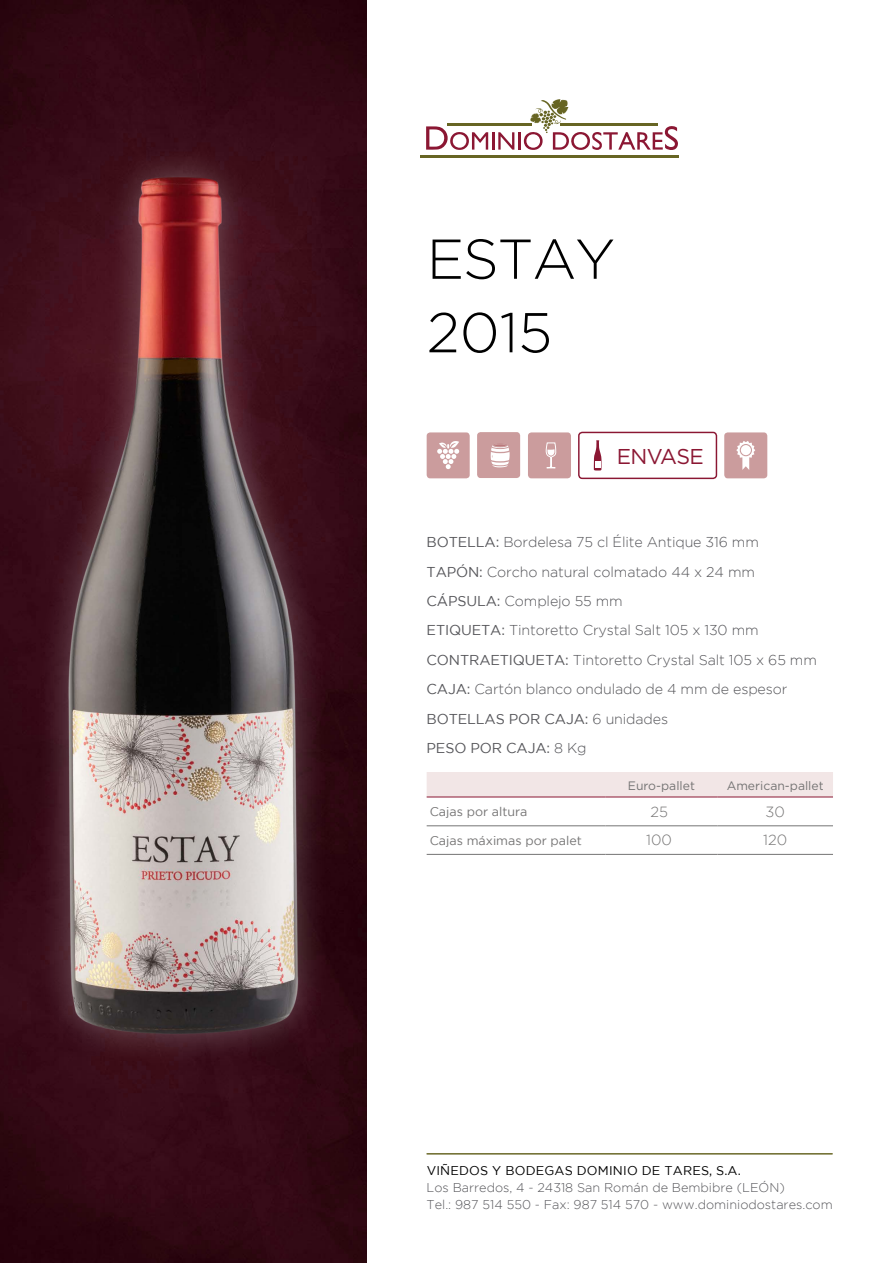
<style>
.page{position:relative;width:893px;height:1263px;background:#fff}
.page>*{position:absolute;margin:0;border:0;box-sizing:border-box;transform-origin:0 0}
.t1{font:300 56.1px/73.5px "Gotham";letter-spacing:-.025em;color:#000}
.t2{font:21.45px "Gotham";letter-spacing:-.025em;color:#8b1733}
.t3{font:300 14.7px "Gotham";color:#757474}
.t4{font:300 14.25px/29.4px "Gotham";letter-spacing:-.01em;color:#56565a}
.t5{font:300 12.75px/17px "Gotham";color:#56565a}
.t6{font:12.75px "Gotham";letter-spacing:.015em;color:#000}
.t7{font:12.45px "Gotham";color:#757474}
.t8{font:12.15px "Gotham";color:#757474}
.s1{font-weight:400}
</style>
<div class="page">
<div style="left:724px;top:432px;width:43px;height:46px;background:#cb9c9d;border-radius:3px"></div>
<div style="left:578px;top:432px;width:139px;height:47px;border:1px solid #8b1733;border-radius:3px"></div>
<div style="left:528px;top:432px;width:43px;height:46px;background:#cb9c9d;border-radius:3px"></div>
<div style="left:427px;top:432px;width:43px;height:46px;background:#cb9c9d;border-radius:3px"></div>
<svg style="left:437px;top:441px;width:22px;height:28px"></svg>
<svg style="left:545px;top:442px;width:12px;height:27px"></svg>
<svg style="left:594px;top:440px;width:8px;height:30px"></svg>
<svg style="left:736px;top:441px;width:19px;height:29px"></svg>
<div style="left:740px;top:444px;width:12px;height:12px;border:1px solid #cb9c9d;border-radius:50%"></div>
<hr style="left:427px;top:1153px;width:405px;height:1px;background:#676523">
<div style="left:477px;top:432px;width:43px;height:46px;background:#cb9c9d;border-radius:3px"></div>
<svg style="left:490px;top:444px;width:20px;height:23px"></svg>
<div style="left:427px;top:772px;width:406px;height:26px;background:#f2e6e6"></div>
<hr style="left:605px;top:797px;width:112px;height:1px;background:#8b1733">
<hr style="left:717px;top:797px;width:116px;height:1px;background:#8b1733">
<hr style="left:427px;top:825px;width:174px;height:1px;background:#757474">
<hr style="left:605px;top:825px;width:112px;height:1px;background:#757474">
<hr style="left:717px;top:825px;width:116px;height:1px;background:#757474">
<hr style="left:427px;top:854px;width:174px;height:1px;background:#757474">
<hr style="left:605px;top:854px;width:112px;height:1px;background:#757474">
<hr style="left:717px;top:854px;width:116px;height:1px;background:#757474">
<svg style="left:426px;top:126px;width:88px;height:24px"></svg>
<hr style="left:518px;top:132px;width:3px;height:18px;background:#8b1733">
<svg style="left:524px;top:99px;width:154px;height:51px"></svg>
<hr style="left:447px;top:124px;width:85px;height:2px;background:#676523">
<hr style="left:560px;top:124px;width:98px;height:2px;background:#676523">
<hr style="left:420px;top:155px;width:259px;height:2px;background:#676523">
<img style="left:0;top:0;width:366px;height:1263px">
<div style="left:34px;top:142px;width:298px;height:926px;background:#fff;opacity:.3"></div>
<img style="left:43px;top:167px;width:267px;height:879px">
<h1 class="t1" style="left:427px;top:221px;width:190px">ESTAY<br>2015</h1>
<h2 class="t2" style="left:617px;top:445px;width:89px">ENVASE</h2>
<p class="t4" style="left:427px;top:527px;width:392px"><span class="s1">BOTELLA:</span> Bordelesa 75 cl Élite Antique 316 mm <span class="s1">TAPÓN:</span> Corcho natural colmatado 44 x 24 mm <span class="s1">CÁPSULA:</span> Complejo 55 mm<br><span class="s1">ETIQUETA:</span> Tintoretto Crystal Salt 105 x 130 mm <span class="s1">CONTRAETIQUETA:</span> Tintoretto Crystal Salt 105 x 65 mm <span class="s1">CAJA:</span> Cartón blanco ondulado de 4 mm de espesor <span class="s1">BOTELLAS POR CAJA:</span> 6 unidades<br><span class="s1">PESO POR CAJA:</span> 8 Kg</p>
<p class="t8" style="left:628px;top:779px;width:68px">Euro-pallet</p>
<p class="t8" style="left:727px;top:779px;width:98px">American-pallet</p>
<p class="t7" style="left:430px;top:805px;width:99px">Cajas por altura</p>
<p class="t3" style="left:650px;top:803px;width:19px">25</p>
<p class="t3" style="left:765px;top:803px;width:21px">30</p>
<p class="t7" style="left:430px;top:833px;width:154px">Cajas máximas por palet</p>
<p class="t3" style="left:646px;top:832px;width:27px">100</p>
<p class="t3" style="left:763px;top:832px;width:26px">120</p>
<p class="t6" style="left:427px;top:1163px;width:316px">VIÑEDOS Y BODEGAS DOMINIO DE TARES, S.A.</p>
<p class="t5" style="left:427px;top:1179px;width:408px">Los Barredos, 4 - 24318 San Román de Bembibre (LEÓN)<br>Tel.: 987 514 550 - Fax: 987 514 570 - www.dominiodostares.com</p>
</div>
